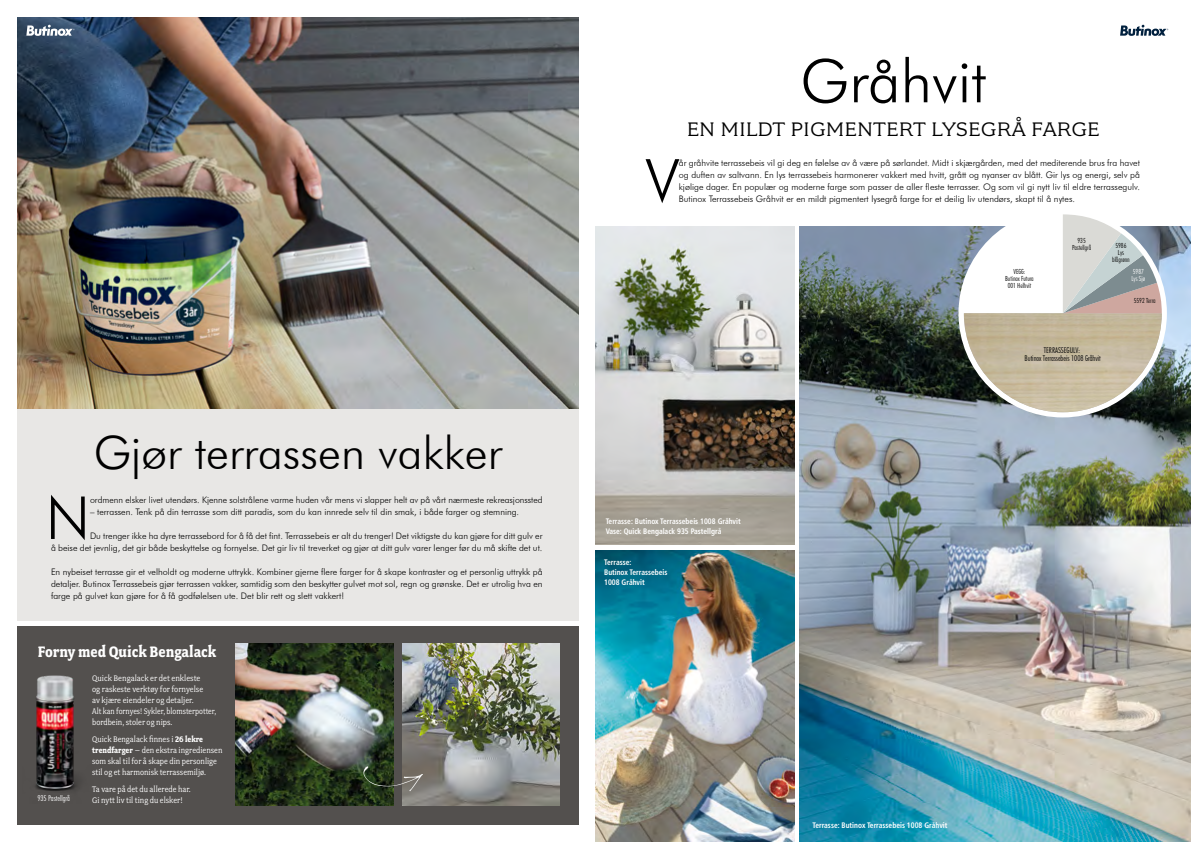
<style>
.page{position:relative;width:1191px;height:842px;background:#fff}
.page>*{position:absolute;margin:0;border:0;box-sizing:border-box;transform-origin:0 0}
.t1{font:300 60px "Futura BT";color:#000}
.t2{font:300 59.4px "Futura BT";color:#000}
.t3{font:300 46px "Futura BT";color:#000}
.t4{font:22px "Fairplex Wide OT";color:#000}
.t5{font:700 17px "Fairplex Narrow";color:#fff}
.t6{font:300 9px/12px "Futura BT";color:#000;text-align:justify}
.t7{font:9px/11px "Fairplex Narrow";color:#fff}
.t8{font:700 condensed 8px/10px "Frutiger LT Pro";color:#fff;scale:.93 1}
.t9{font:300 condensed 8px/8px "Futura BT";color:#000;text-align:center}
.t10{font:300 condensed 8px "Futura BT";color:#fff}
.t11{font:300 condensed 7px/7px "Futura BT";color:#000;text-align:center}
.t12{font:300 condensed 7px/7px "Futura BT";color:#fff}
.s1{font-weight:700}
</style>
<div class="page">
<img style="left:799px;top:227px;width:392px;height:615px">
<img style="left:595px;top:550px;width:199px;height:292px">
<img style="left:595px;top:227px;width:199px;height:317px">
<div style="left:17px;top:404px;width:561px;height:217px;background:#e8e7e5"></div>
<div style="left:17px;top:626px;width:561px;height:199px;background:#53504e"></div>
<div style="left:958px;top:209px;width:208px;height:208px;background:#fff;border-radius:50%"></div>
<svg style="left:964px;top:214px;width:197px;height:198px"></svg>
<img style="left:236px;top:643px;width:157px;height:162px">
<img style="left:402px;top:643px;width:157px;height:163px">
<img style="left:17px;top:17px;width:561px;height:391px">
<svg style="left:363px;top:766px;width:60px;height:25px"></svg>
<img style="left:34px;top:675px;width:50px;height:114px">
<svg style="left:26px;top:25px;width:49px;height:11px"></svg>
<svg style="left:1120px;top:25px;width:48px;height:11px"></svg>
<h3 class="t3" style="left:93px;top:425px;width:410px">Gjør terrassen vakker</h3>
<h2 class="t2" style="left:46px;top:482px;width:46px">N</h2>
<p class="t6" style="left:90px;top:494px;width:454px">ordmenn elsker livet utendørs. Kjenne solstrålene varme huden vår mens vi slapper helt av på vårt nærmeste rekreasjonssted</p>
<p class="t6" style="left:90px;top:506px;width:430px">– terrassen. Tenk på din terrasse som ditt paradis, som du kan innrede selv til din smak, i både farger og stemning.</p>
<p class="t6" style="left:51px;top:530px;width:493px;text-align:right">Du trenger ikke ha dyre terrassebord for å få det fint. Terrassebeis er alt du trenger! Det viktigste du kan gjøre for ditt gulv er<br>å beise det jevnlig, det gir både beskyttelse og fornyelse. Det gir liv til treverket og gjør at ditt gulv varer lenger før du må skifte det ut.</p>
<p class="t6" style="left:51px;top:566px;width:493px">En nybeiset terrasse gir et velholdt og moderne uttrykk. Kombiner gjerne flere farger for å skape kontraster og et personlig uttrykk på detaljer. Butinox Terrassebeis gjør terrassen vakker, samtidig som den beskytter gulvet mot sol, regn og grønske. Det er utrolig hva en farge på gulvet kan gjøre for å få godfølelsen ute. Det blir rett og slett vakkert!</p>
<h3 class="t5" style="left:38px;top:642px;width:180px">Forny med Quick Bengalack</h3>
<p class="t7" style="left:92px;top:673px;width:125px">Quick Bengalack er det enkleste<br>og raskeste verktøy for fornyelse<br>av kjære eiendeler og detaljer.<br>Alt kan fornyes! Sykler, blomsterpotter, bordbein, stoler og nips.</p>
<p class="t7" style="left:92px;top:734px;width:132px">Quick Bengalack finnes i <span class="s1">26 lekre trendfarger</span> – den ekstra ingrediensen som skal til for å skape din personlige stil og et harmonisk terrassemiljø.</p>
<p class="t7" style="left:92px;top:783px;width:100px">Ta vare på det du allerede har.<br>Gi nytt liv til ting du elsker!</p>
<p class="t10" style="left:37px;top:793px;width:34px">935 Pastellgrå</p>
<h1 class="t1" style="left:800px;top:44px;width:187px">Gråhvit</h1>
<h3 class="t4" style="left:686px;top:117px;width:415px">EN MILDT PIGMENTERT LYSEGRÅ FARGE</h3>
<h2 class="t2" style="left:646px;top:144px;width:34px">V</h2>
<p class="t6" style="left:679px;top:156px;width:462px">år gråhvite terrassebeis vil gi deg en følelse av å være på sørlandet. Midt i skjærgården, med det mediterende brus fra havet og duften av saltvann. En lys terrassebeis harmonerer vakkert med hvitt, grått og nyanser av blått. Gir lys og energi, selv på kjølige dager. En populær og moderne farge som passer de aller fleste terrasser. Og som vil gi nytt liv til eldre terrassegulv.<br>Butinox Terrassebeis Gråhvit er en mildt pigmentert lysegrå farge for et deilig liv utendørs, skapt til å nytes.</p>
<p class="t8" style="left:605px;top:516px;width:147px">Terrasse: Butinox Terrassebeis 1008 Gråhvit<br>Vase: Quick Bengalack 935 Pastellgrå</p>
<p class="t8" style="left:604px;top:558px;width:70px">Terrasse:<br>Butinox Terrassebeis<br>1008 Gråhvit</p>
<p class="t11" style="left:1005px;top:268px;width:30px">VEGG:<br>Butinox Futura<br>001 Helhvit</p>
<p class="t11" style="left:1072px;top:237px;width:21px">935<br>Pastellgrå</p>
<p class="t11" style="left:1112px;top:242px;width:19px">5986<br>Lys blågrønn</p>
<p class="t12" style="left:1131px;top:268px;width:15px">5987<br>Lys Sjø</p>
<p class="t11" style="left:1133px;top:297px;width:23px">5592 Terra</p>
<p class="t9" style="left:1024px;top:346px;width:78px">TERRASSEGULV:<br>Butinox Terrassebeis 1008 Gråhvit</p>
<p class="t8" style="left:812px;top:820px;width:147px">Terrasse: Butinox Terrassebeis 1008 Gråhvit</p>
</div>
